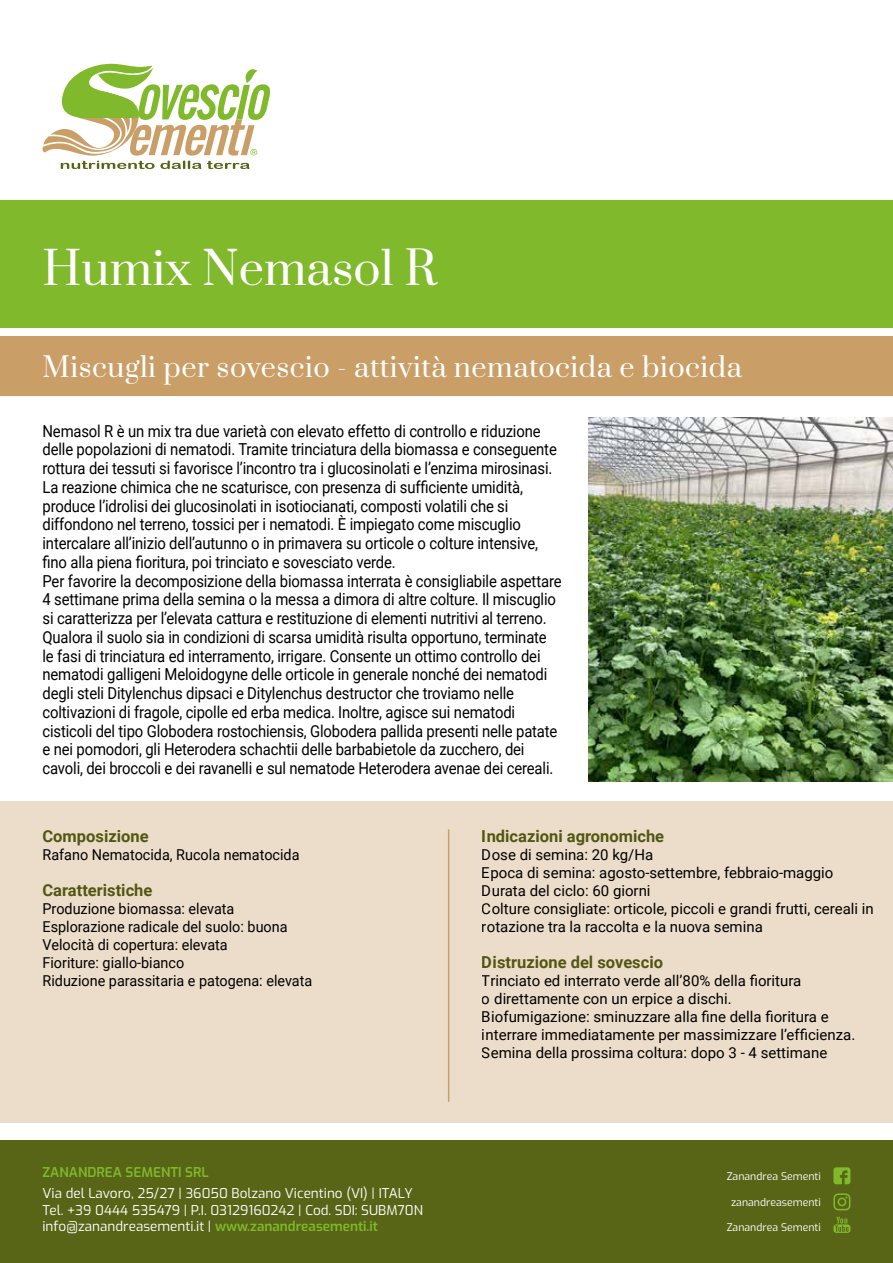
<style>
.page{position:relative;width:893px;height:1263px;background:#fff}
.page>*{position:absolute;margin:0;border:0;box-sizing:border-box;transform-origin:0 0}
.t1{font:45px "Prata";color:#fff}
.t2{font:27px "Prata";letter-spacing:.02em;color:#fff}
.t3{font:16.5px/18.8px "Roboto";letter-spacing:-.01em;color:#000;scale:.9 1}
.t4{font:700 16.5px "Roboto";color:#586517}
.t5{font:15px/18px "Roboto";color:#000}
.t6{font:15px/18px "Roboto";color:#000;scale:.96 1}
.t7{font:100 13.5px/16.5px "Exo";color:#fff}
.t8{font:100 13.5px "Exo";color:#80b92b}
.t9{font:100 10.5px "Exo";color:#fff}
.s1{color:#80b92b}
</style>
<div class="page">
<div style="left:0;top:801px;width:893px;height:322px;background:#ecddca"></div>
<img style="left:588px;top:417px;width:305px;height:364px">
<div style="left:0;top:1141px;width:893px;height:122px;background:#586517"></div>
<svg style="left:833px;top:1167px;width:17px;height:17px"></svg>
<svg style="left:833px;top:1193px;width:17px;height:17px"></svg>
<svg style="left:833px;top:1217px;width:17px;height:16px"></svg>
<svg style="left:42px;top:64px;width:228px;height:105px"></svg>
<hr style="left:448px;top:830px;width:1px;height:271px;background:#ca9e67">
<div style="left:0;top:336px;width:893px;height:59px;background:#ca9e67"></div>
<div style="left:0;top:200px;width:893px;height:127px;background:#80b92b"></div>
<h1 class="t1" style="left:43px;top:231px;width:396px">Humix Nemasol R</h1>
<h2 class="t2" style="left:43px;top:345px;width:701px">Miscugli per sovescio - attività nematocida e biocida</h2>
<p class="t3" style="left:43px;top:421px;width:578px">Nemasol R è un mix tra due varietà con elevato effetto di controllo e riduzione delle popolazioni di nematodi. Tramite trinciatura della biomassa e conseguente rottura dei tessuti si favorisce l’incontro tra i glucosinolati e l’enzima mirosinasi.<br>La reazione chimica che ne scaturisce, con presenza di sufficiente umidità, produce l’idrolisi dei glucosinolati in isotiocianati, composti volatili che si diffondono nel terreno, tossici per i nematodi. È impiegato come miscuglio intercalare all’inizio dell’autunno o in primavera su orticole o colture intensive, fino alla piena fioritura, poi trinciato e sovesciato verde.<br>Per favorire la decomposizione della biomassa interrata è consigliabile aspettare 4 settimane prima della semina o la messa a dimora di altre colture. Il miscuglio si caratterizza per l’elevata cattura e restituzione di elementi nutritivi al terreno.<br>Qualora il suolo sia in condizioni di scarsa umidità risulta opportuno, terminate le fasi di trinciatura ed interramento, irrigare. Consente un ottimo controllo dei nematodi galligeni Meloidogyne delle orticole in generale nonché dei nematodi degli steli Ditylenchus dipsaci e Ditylenchus destructor che troviamo nelle coltivazioni di fragole, cipolle ed erba medica. Inoltre, agisce sui nematodi cisticoli del tipo Globodera rostochiensis, Globodera pallida presenti nelle patate e nei pomodori, gli Heterodera schachtii delle barbabietole da zucchero, dei cavoli, dei broccoli e dei ravanelli e sul nematode Heterodera avenae dei cereali.</p>
<p class="t4" style="left:43px;top:825px;width:108px">Composizione</p>
<p class="t6" style="left:43px;top:845px;width:269px">Rafano Nematocida, Rucola nematocida</p>
<p class="t4" style="left:43px;top:879px;width:111px">Caratteristiche</p>
<p class="t6" style="left:43px;top:899px;width:282px">Produzione biomassa: elevata Esplorazione radicale del suolo: buona Velocità di copertura: elevata<br>Fioriture: giallo-bianco<br>Riduzione parassitaria e patogena: elevata</p>
<p class="t8" style="left:43px;top:1162px;width:168px">ZANANDREA SEMENTI SRL</p>
<p class="t7" style="left:43px;top:1184px;width:382px">Via del Lavoro, 25/27 | 36050 Bolzano Vicentino (VI) | ITALY<br>Tel. +39 0444 535479 | P.I. 03129160242 | Cod. SDI: SUBM70N info@zanandreasementi.it | <span class="s1">www.zanandreasementi.it</span></p>
<p class="t4" style="left:482px;top:825px;width:184px">Indicazioni agronomiche</p>
<p class="t5" style="left:482px;top:845px;width:393px">Dose di semina: 20 kg/Ha<br>Epoca di semina: agosto-settembre, febbraio-maggio Durata del ciclo: 60 giorni<br>Colture consigliate: orticole, piccoli e grandi frutti, cereali in rotazione tra la raccolta e la nuova semina</p>
<p class="t4" style="left:482px;top:951px;width:183px">Distruzione del sovescio</p>
<p class="t5" style="left:482px;top:971px;width:375px">Trinciato ed interrato verde all’80% della fioritura<br>o direttamente con un erpice a dischi.<br>Biofumigazione: sminuzzare alla fine della fioritura e interrare immediatamente per massimizzare l’efficienza.<br>Semina della prossima coltura: dopo 3 - 4 settimane</p>
<p class="t9" style="left:727px;top:1168px;width:96px">Zanandrea Sementi</p>
<p class="t9" style="left:731px;top:1194px;width:91px">zanandreasementi</p>
<p class="t9" style="left:727px;top:1220px;width:96px">Zanandrea Sementi</p>
</div>
